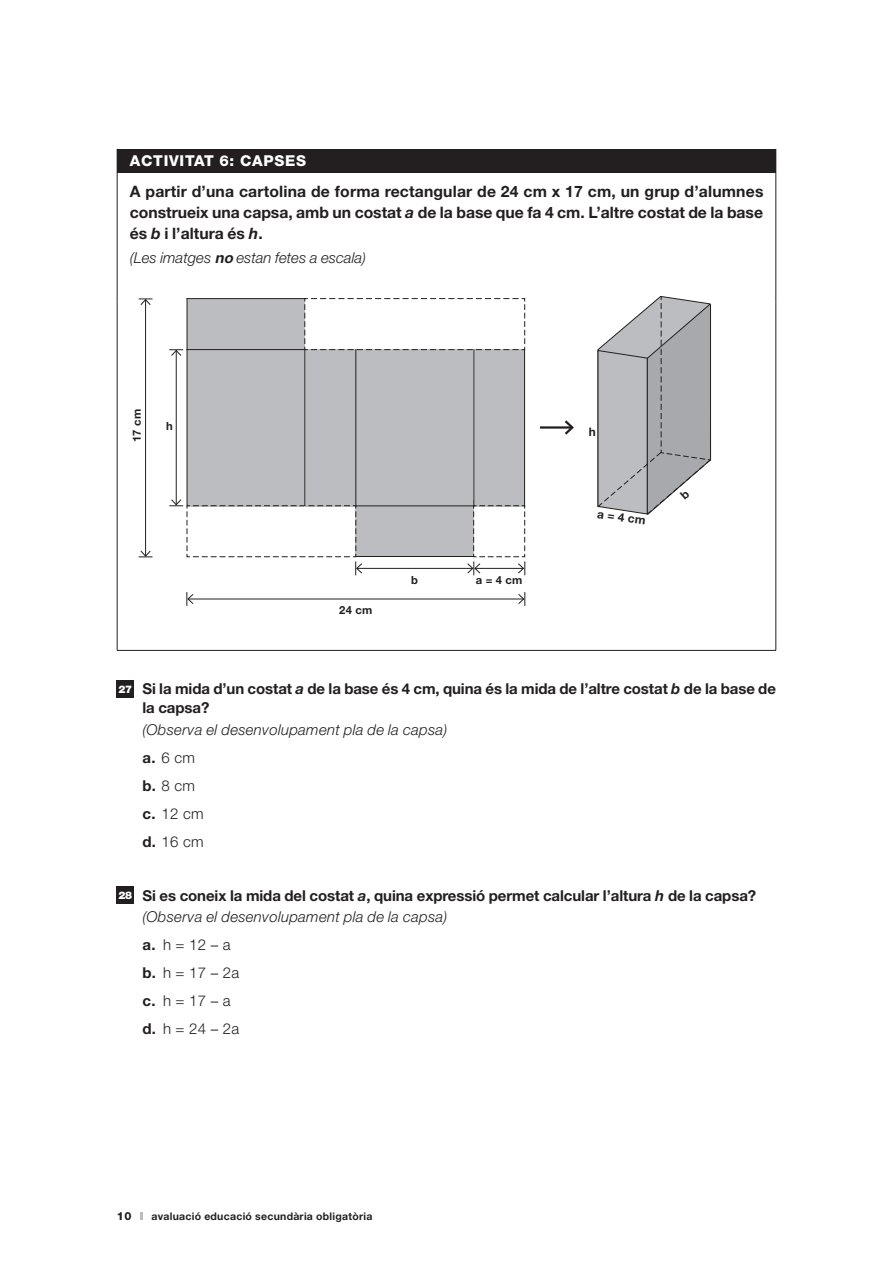
<style>
.page{position:relative;width:893px;height:1263px;background:#fff}
.page>*{position:absolute;margin:0;border:0;box-sizing:border-box;transform-origin:0 0}
.t1{font:700 15.75px/21px "Helvetica Neue";color:#231f20;text-align:justify}
.t2{font:700 15px/19.5px "Helvetica Neue";letter-spacing:-.005em;color:#231f20}
.t3{font:italic 300 15px/28px "Helvetica Neue";letter-spacing:.015em;color:#231f20}
.t4{font:300 15px/28px "Helvetica Neue";letter-spacing:.025em;color:#231f20}
.t5{font:800 15px "Helvetica Neue";letter-spacing:.05em;color:#fff}
.t6{font:700 11.85px "Helvetica Neue";color:#231f20}
.t7{font:700 11.25px "Helvetica Neue";letter-spacing:.025em;color:#231f20}
.t8{font:800 11.25px "Helvetica Neue";color:#231f20}
.t9{font:700 10.5px "Helvetica Neue";letter-spacing:.025em;color:#231f20}
.s1{font-style:italic}
.s2{font-weight:700}
.s3{font-weight:900;font-size:10.5px;color:#fff}
.s4{font-weight:700;font-style:normal}
.s5{font-style:normal}
.s6{font-weight:300;font-style:italic}
</style>
<div class="page">
<svg style="left:140px;top:1212px;width:3px;height:8px"></svg>
<div style="left:117px;top:149px;width:659px;height:23px;background:#231f20"></div>
<svg style="left:776px;top:149px;width:1px;height:23px"></svg>
<hr style="left:117px;top:172px;width:1px;height:130px;background:#231f20">
<hr style="left:776px;top:172px;width:1px;height:130px;background:#231f20">
<hr style="left:117px;top:302px;width:1px;height:348px;background:#231f20">
<hr style="left:776px;top:302px;width:1px;height:348px;background:#231f20">
<hr style="left:117px;top:650px;width:659px;height:1px;background:#231f20">
<div style="left:117px;top:680px;width:17px;height:17px;background:#231f20"></div>
<div style="left:117px;top:887px;width:17px;height:17px;background:#231f20"></div>
<div style="left:187px;top:299px;width:118px;height:50px;background:#bcbdc0"></div>
<div style="left:355px;top:500px;width:119px;height:56px;background:#bcbdc0"></div>
<div style="left:187px;top:350px;width:117px;height:156px;background:#bcbdc0"></div>
<div style="left:356px;top:349px;width:117px;height:156px;background:#bcbdc0"></div>
<div style="left:305px;top:349px;width:50px;height:157px;background:#bcbdc0"></div>
<div style="left:474px;top:349px;width:50px;height:157px;background:#bcbdc0"></div>
<hr style="left:176px;top:350px;width:1px;height:155px;background:#231f20">
<hr style="left:145px;top:300px;width:1px;height:256px;background:#231f20">
<svg style="left:139px;top:550px;width:13px;height:7px"></svg>
<svg style="left:169px;top:349px;width:14px;height:7px"></svg>
<svg style="left:139px;top:299px;width:13px;height:7px"></svg>
<hr style="left:188px;top:599px;width:336px;height:1px;background:#231f20">
<svg style="left:187px;top:592px;width:7px;height:14px"></svg>
<svg style="left:518px;top:592px;width:7px;height:14px"></svg>
<hr style="left:357px;top:568px;width:116px;height:1px;background:#231f20">
<svg style="left:304px;top:298px;width:222px;height:52px"></svg>
<svg style="left:467px;top:505px;width:59px;height:70px"></svg>
<svg style="left:169px;top:499px;width:194px;height:76px"></svg>
<hr style="left:187px;top:298px;width:1px;height:52px;background:#231f20">
<hr style="left:187px;top:298px;width:118px;height:1px;background:#231f20">
<hr style="left:187px;top:349px;width:118px;height:1px;background:#231f20">
<hr style="left:356px;top:505px;width:118px;height:1px;background:#231f20">
<hr style="left:356px;top:556px;width:118px;height:1px;background:#231f20">
<hr style="left:304px;top:349px;width:1px;height:157px;background:#231f20">
<hr style="left:187px;top:349px;width:1px;height:157px;background:#231f20">
<hr style="left:355px;top:349px;width:1px;height:157px;background:#231f20">
<hr style="left:473px;top:349px;width:1px;height:157px;background:#231f20">
<hr style="left:524px;top:350px;width:1px;height:156px;background:#231f20">
<hr style="left:540px;top:426px;width:32px;height:3px;background:#231f20">
<svg style="left:562px;top:420px;width:12px;height:15px"></svg>
<svg style="left:597px;top:296px;width:115px;height:219px"></svg>
<p class="t5" style="left:130px;top:152px;width:178px">ACTIVITAT 6: CAPSES</p>
<p class="t1" style="left:130px;top:181px;width:635px">A partir d’una cartolina de forma rectangular de 24 cm x 17 cm, un grup d’alumnes construeix una capsa, amb un costat <span class="s1">a</span> de la base que fa 4 cm. L’altre costat de la base és <span class="s1">b</span> i l’altura és <span class="s1">h</span>.</p>
<p class="t3" style="left:130px;top:243px;width:238px">(Les imatges <span class="s2">no</span> estan fetes a escala)</p>
<p class="t7" style="left:130px;top:442px;width:35px;rotate:-90deg">17 cm</p>
<p class="t7" style="left:166px;top:419px;width:8px">h</p>
<p class="t7" style="left:339px;top:603px;width:35px">24 cm</p>
<p class="t7" style="left:411px;top:573px;width:8px">b</p>
<p class="t7" style="left:476px;top:573px;width:48px">a = 4 cm</p>
<p class="t6" style="left:589px;top:424px;width:9px">h</p>
<p class="t6" style="left:598px;top:506px;width:50px;rotate:8deg">a = 4 cm</p>
<p class="t2" style="left:142px;top:678px;width:635px;text-indent:-24px"><span class="s3">27</span> Si la mida d’un costat <span class="s1">a</span> de la base és 4 cm, quina és la mida de l’altre costat <span class="s1">b</span> de la base de la capsa?</p>
<p class="t3" style="left:142px;top:715px;width:307px">(Observa el desenvolupament pla de la capsa) <span class="s4">a.</span> <span class="s5">6 cm<br></span><span class="s4">b.</span> <span class="s5">8 cm<br></span><span class="s4">c.</span> <span class="s5">12 cm<br></span><span class="s4">d.</span> <span class="s5">16 cm</span></p>
<p class="t2" style="left:142px;top:884px;width:615px;line-height:21.6px;text-indent:-24px"><span class="s3">28</span> Si es coneix la mida del costat <span class="s1">a</span>, quina expressió permet calcular l’altura <span class="s1">h</span> de la capsa? <span class="s6">(Observa el desenvolupament pla de la capsa)</span></p>
<p class="t4" style="left:142px;top:930px;width:98px"><span class="s2">a.</span> h = 12 a <span class="s2">b.</span> h = 17 2a <span class="s2">c.</span> h = 17 a <span class="s2">d.</span> h = 24 2a</p>
<p class="t8" style="left:117px;top:1209px;width:16px">10</p>
<p class="t9" style="left:151px;top:1210px;width:222px">avaluació educació secundària obligatòria</p>
</div>
